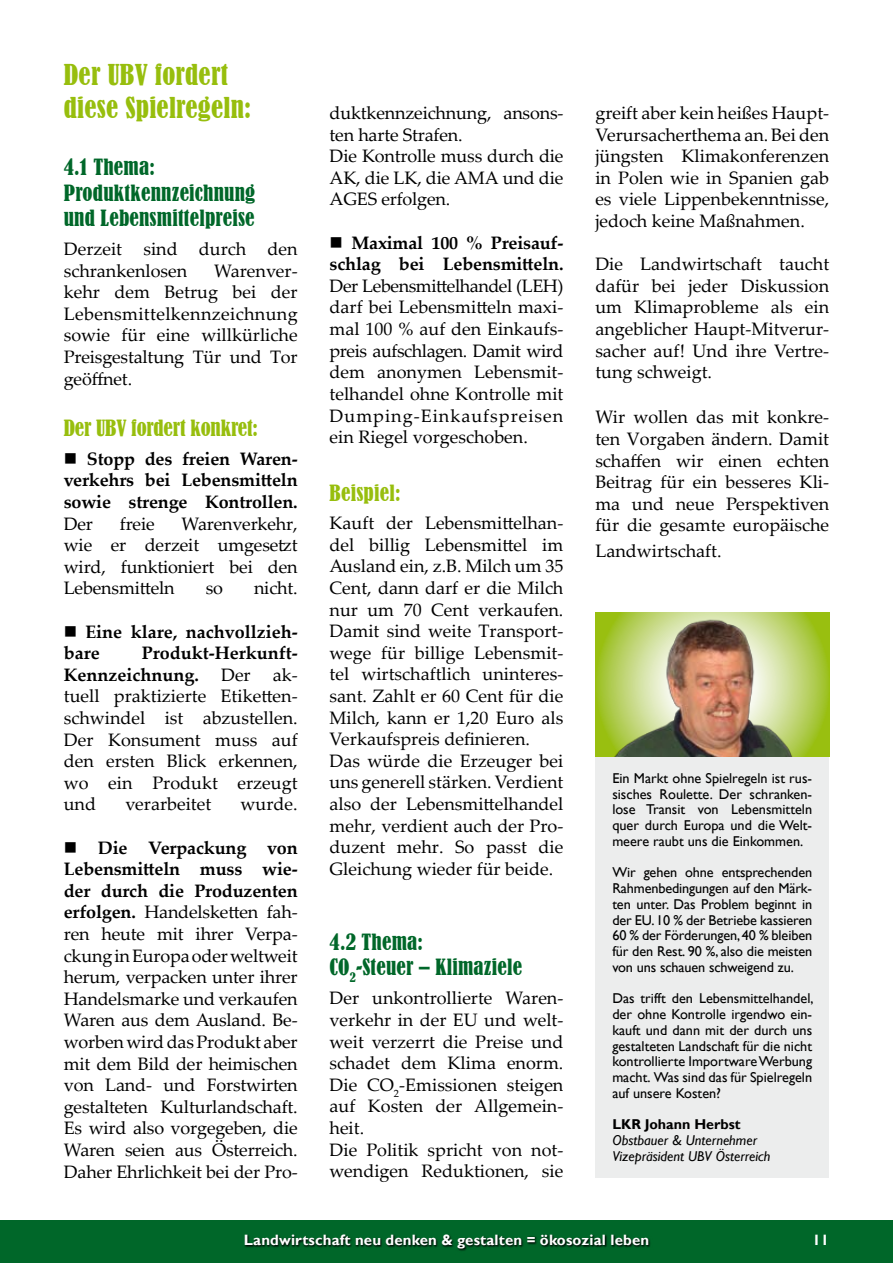
<style>
.page{position:relative;width:893px;height:1263px;background:#fff}
.page>*{position:absolute;margin:0;border:0;box-sizing:border-box;transform-origin:0 0}
.t1{font:condensed 27px/32.4px "Bernard";letter-spacing:.01em;color:#97be0d}
.t2{font:condensed 21px/25.2px "Bernard";letter-spacing:.01em;color:#006729}
.t3{font:condensed 21px "Bernard";letter-spacing:-.01em;color:#97be0d}
.t4{font:condensed 21px "Bernard";letter-spacing:.01em;color:#97be0d}
.t5{font:18px/21.6px "Palatino Linotype";color:#000;text-align:justify}
.t6{font:700 18px/21.6px "Palatino Linotype";letter-spacing:-.01em;color:#000}
.t7{font:700 15px "Gill Sans";letter-spacing:.01em;color:#fff}
.t8{font:14.25px/15.8px "Gill Sans";color:#000;text-align:justify}
.t9{font:italic 14.25px/15.8px "Gill Sans";color:#000}
.t10{font:700 14.25px "Gill Sans";color:#000}
.s1{font-weight:700}
</style>
<div class="page">
<div style="left:0;top:1220px;width:893px;height:43px;background:#006729"></div>
<svg style="left:244px;top:1234px;width:407px;height:17px"></svg>
<div style="left:595px;top:756px;width:234px;height:422px;background:#eceded"></div>
<img style="left:595px;top:612px;width:234px;height:144px">
<h1 class="t1" style="left:64px;top:59px;width:189px">Der UBV fordert diese Spielregeln:</h1>
<p class="t2" style="left:64px;top:155px;width:193px">4.1 Thema:<br>Produktkennzeichnung und Lebensmittelpreise</p>
<p class="t5" style="left:64px;top:237px;width:235px">Derzeit sind durch den schrankenlosen</p>
<p class="t5" style="left:64px;top:259px;width:235px;text-indent:150px">Warenver&shy;kehr dem Betrug bei der Lebensmittelkennzeichnung sowie für eine willkürliche Preisgestaltung Tür und Tor geöffnet.</p>
<p class="t3" style="left:64px;top:415px;width:196px">Der UBV fordert konkret:</p>
<p class="t6" style="left:64px;top:447px;width:235px;text-align:justify">■ Stopp des freien Waren&shy;verkehrs bei Lebensmitteln sowie strenge Kontrollen.</p>
<p class="t5" style="left:64px;top:512px;width:31px">Der</p>
<p class="t5" style="left:120px;top:512px;width:36px">freie</p>
<p class="t5" style="left:64px;top:512px;width:235px;text-indent:118px">Warenverkehr, wie er derzeit umgesetzt wird, funktioniert bei den Lebensmitteln</p>
<p class="t5" style="left:206px;top:577px;width:19px">so</p>
<p class="t5" style="left:254px;top:577px;width:45px">nicht.</p>
<p class="t6" style="left:64px;top:620px;width:235px">■ Eine klare, nachvollzieh&shy;bare</p>
<p class="t5" style="left:64px;top:641px;width:235px;text-indent:78px"><span class="s1">Produkt-Herkunft-Kennzeichnung.</span> Der ak&shy;tuell praktizierte Etiketten&shy;schwindel ist abzustellen.<br>Der Konsument muss auf den ersten Blick erkennen, wo ein Produkt erzeugt und</p>
<p class="t5" style="left:125px;top:793px;width:87px">verarbeitet</p>
<p class="t5" style="left:241px;top:793px;width:59px">wurde.</p>
<p class="t5" style="left:64px;top:836px;width:235px">■ <span class="s1">Die Verpackung von Lebensmitteln muss wie&shy;der durch die Produzenten erfolgen.</span> Handelsketten fah&shy;ren heute mit ihrer Verpa&shy;ckung in Europa oder weltweit herum, verpacken unter ihrer Handelsmarke und verkaufen Waren aus dem Ausland. Be&shy;worben wird das Produkt aber mit dem Bild der heimischen von Land- und Forstwirten gestalteten Kulturlandschaft.<br>Es wird also vorgegeben, die Waren seien aus Österreich.<br>Daher Ehrlichkeit bei der Pro-</p>
<p class="t5" style="left:330px;top:101px;width:235px;text-align:left">duktkennzeichnung, ansons&shy;ten harte Strafen.<br>Die Kontrolle muss durch die<br>AK, die LK, die AMA und die<br>AGES erfolgen.</p>
<p class="t6" style="left:330px;top:231px;width:235px">■ Maximal 100 % Preisauf&shy;schlag bei Lebensmitteln.</p>
<p class="t5" style="left:330px;top:274px;width:235px">Der Lebensmittelhandel (LEH) darf bei Lebensmitteln maxi&shy;mal 100 % auf den Einkaufs&shy;preis aufschlagen. Damit wird dem anonymen Lebensmit&shy;telhandel ohne Kontrolle mit Dumping-Einkaufspreisen ein Riegel vorgeschoben.</p>
<p class="t4" style="left:330px;top:480px;width:73px">Beispiel:</p>
<p class="t5" style="left:330px;top:512px;width:235px;text-align:left">Kauft der Lebensmittelhan&shy;del billig Lebensmittel im<br>Ausland ein, z.B. Milch um 35<br>Cent, dann darf er die Milch nur um 70 Cent verkaufen.<br>Damit sind weite Transport&shy;wege für billige Lebensmit&shy;tel wirtschaftlich uninteres&shy;sant. Zahlt er 60 Cent für die<br>Milch, kann er 1,20 Euro als<br>Verkaufspreis definieren.<br>Das würde die Erzeuger bei uns generell stärken. Verdient also der Lebensmittelhandel mehr, verdient auch der Pro&shy;duzent mehr. So passt die<br>Gleichung wieder für beide.</p>
<p class="t2" style="left:330px;top:930px;width:194px">4.2 Thema:<br>CO<sub>2</sub>-Steuer – Klimaziele</p>
<p class="t5" style="left:330px;top:987px;width:235px;text-align:left">Der unkontrollierte Waren&shy;verkehr in der EU und welt&shy;weit verzerrt die Preise und schadet dem Klima enorm.<br>Die CO<sub>2</sub>-Emissionen steigen auf Kosten der Allgemein&shy;heit.<br>Die Politik spricht von not&shy;wendigen Reduktionen, sie</p>
<p class="t5" style="left:595px;top:101px;width:235px">greift aber kein heißes Haupt-Verursacherthema an. Bei den jüngsten Klimakonferenzen in Polen wie in Spanien gab es viele Lippenbekenntnisse, jedoch keine Maßnahmen.</p>
<p class="t5" style="left:595px;top:253px;width:235px">Die Landwirtschaft taucht dafür bei jeder Diskussion um Klimaprobleme als ein angeblicher Haupt-Mitverur&shy;sacher auf! Und ihre Vertre&shy;tung schweigt.</p>
<p class="t5" style="left:595px;top:406px;width:235px">Wir wollen das mit konkre&shy;ten Vorgaben ändern. Damit schaffen wir einen echten Beitrag für ein besseres Kli&shy;ma und neue Perspektiven für die gesamte europäische</p>
<p class="t5" style="left:595px;top:539px;width:128px">Landwirtschaft.</p>
<p class="t8" style="left:612px;top:770px;width:201px">Ein Markt ohne Spielregeln ist rus&shy;sisches Roulette. Der schranken&shy;lose Transit von Lebensmitteln quer durch Europa und die Welt&shy;meere raubt uns die Einkommen.</p>
<p class="t8" style="left:612px;top:865px;width:201px">Wir gehen ohne entsprechenden Rahmenbedingungen auf den Märk&shy;ten unter. Das Problem beginnt in der EU. 10 % der Betriebe kassieren 60 % der Förderungen, 40 % bleiben für den Rest. 90 %, also die meisten von uns schauen schweigend zu.</p>
<p class="t8" style="left:612px;top:991px;width:203px">Das trifft den Lebensmittelhandel, der ohne Kontrolle irgendwo ein&shy;kauft und dann mit der durch uns gestalteten Landschaft für die nicht kontrollierte Importware Werbung macht. Was sind das für Spielregeln auf unsere Kosten?</p>
<p class="t10" style="left:612px;top:1116px;width:130px">LKR Johann Herbst</p>
<p class="t9" style="left:612px;top:1132px;width:160px">Obstbauer &amp; Unternehmer<br>Vizepräsident UBV Österreich</p>
<p class="t7" style="left:244px;top:1231px;width:407px">Landwirtschaft neu denken &amp; gestalten = ökosozial leben</p>
<p class="t7" style="left:812px;top:1231px;width:18px">11</p>
</div>
